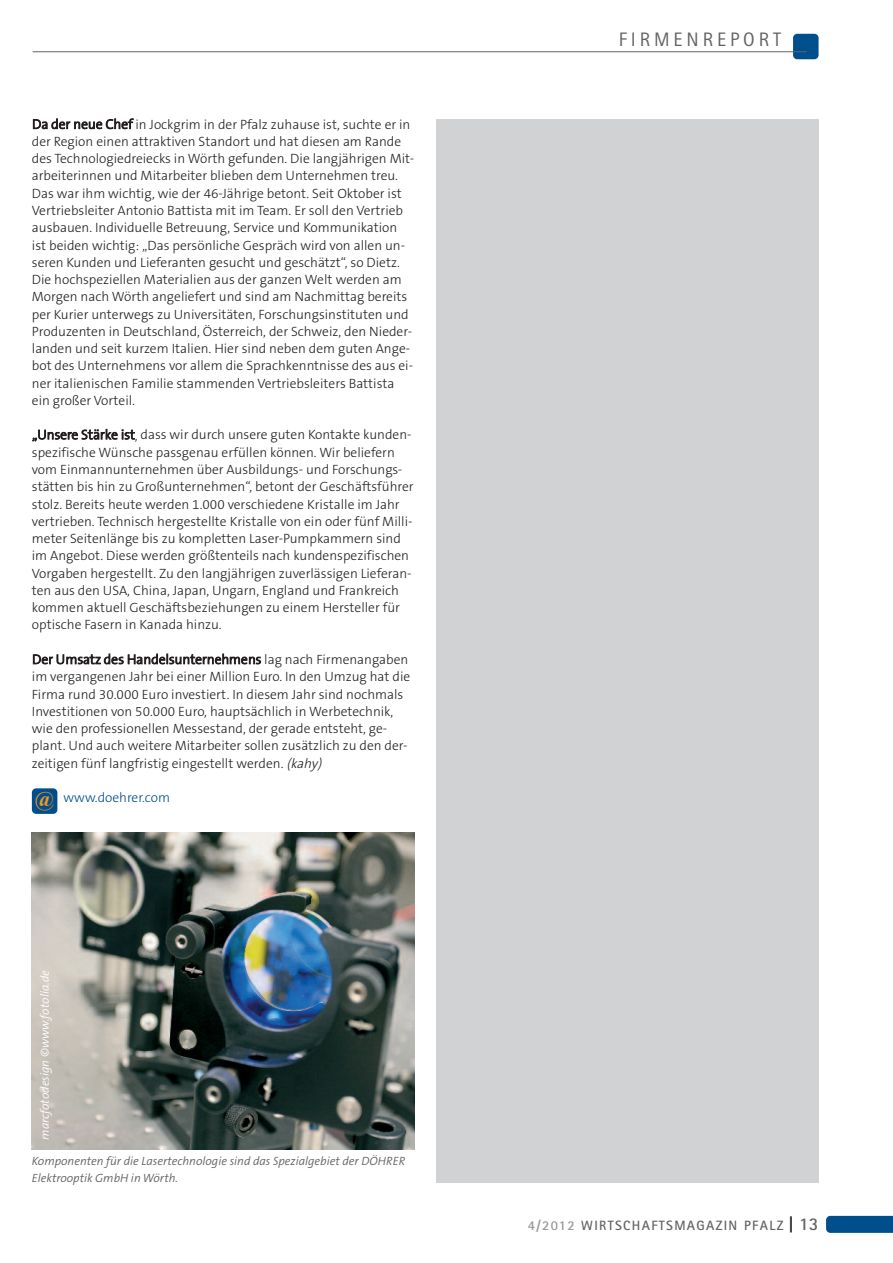
<style>
.page{position:relative;width:893px;height:1263px;background:#fff}
.page>*{position:absolute;margin:0;border:0;box-sizing:border-box;transform-origin:0 0}
.t1{font:italic 700 21px "Times New Roman";color:#f7931d}
.t2{font:19.5px "Rotis Sans Serif";letter-spacing:.2em;color:#636366}
.t3{font:300 13.5px/17.2px "The Sans B3";color:#231f20}
.t4{font:700 13.5px "Rotis Sans Serif";letter-spacing:.1em;color:#636366}
.t5{font:300 13.5px "The Sans B3";color:#004f8c}
.t6{font:italic 300 12px/16.5px "The Sans B4";color:#636366}
.t7{font:italic 300 12px "The Sans B4";letter-spacing:-.005em;color:#fff}
.s1{font-style:italic}
.s2{color:#939598}
.s3{font-size:18px;color:#231f20}
.s4{font-size:18px}
</style>
<div class="page">
<svg style="left:826px;top:1216px;width:67px;height:17px"></svg>
<div style="left:793px;top:34px;width:26px;height:25px;background:#004f8c;border-radius:4px"></div>
<hr style="left:33px;top:51px;width:774px;height:1px;background:#636366">
<div style="left:436px;top:119px;width:383px;height:1063px;background:#d1d2d4"></div>
<div style="left:32px;top:788px;width:25px;height:26px;background:#004f8c;border-radius:4px"></div>
<img style="left:32px;top:833px;width:383px;height:317px">
<p class="t3" style="left:32px;top:116px;width:384px">Da der neue Chef in Jockgrim in der Pfalz zuhause ist, suchte er in der Region einen attraktiven Standort und hat diesen am Rande des Technologiedreiecks in Wörth gefunden. Die langjährigen Mit&shy;arbeiterinnen und Mitarbeiter blieben dem Unternehmen treu.<br>Das war ihm wichtig, wie der 46-Jährige betont. Seit Oktober ist Vertriebsleiter Antonio Battista mit im Team. Er soll den Vertrieb ausbauen. Individuelle Betreuung, Service und Kommunikation ist beiden wichtig: „Das persönliche Gespräch wird von allen un&shy;seren Kunden und Lieferanten gesucht und geschätzt“, so Dietz.<br>Die hochspeziellen Materialien aus der ganzen Welt werden am Morgen nach Wörth angeliefert und sind am Nachmittag bereits per Kurier unterwegs zu Universitäten, Forschungsinstituten und Produzenten in Deutschland, Österreich, der Schweiz, den Nieder&shy;landen und seit kurzem Italien. Hier sind neben dem guten Ange&shy;bot des Unternehmens vor allem die Sprachkenntnisse des aus ei&shy;ner italienischen Familie stammenden Vertriebsleiters Battista ein großer Vorteil.</p>
<p class="t3" style="left:32px;top:427px;width:383px">„Unsere Stärke ist, dass wir durch unsere guten Kontakte kunden&shy;spezifische Wünsche passgenau erfüllen können. Wir beliefern vom Einmannunternehmen über Ausbildungs- und Forschungs&shy;stätten bis hin zu Großunternehmen“, betont der Geschäftsführer stolz. Bereits heute werden 1.000 verschiedene Kristalle im Jahr vertrieben. Technisch hergestellte Kristalle von ein oder fünf Milli&shy;meter Seitenlänge bis zu kompletten Laser-Pumpkammern sind im Angebot. Diese werden größtenteils nach kundenspezifischen Vorgaben hergestellt. Zu den langjährigen zuverlässigen Lieferan&shy;ten aus den USA, China, Japan, Ungarn, England und Frankreich kommen aktuell Geschäftsbeziehungen zu einem Hersteller für optische Fasern in Kanada hinzu.</p>
<p class="t3" style="left:32px;top:651px;width:380px">Der Umsatz des Handelsunternehmens lag nach Firmenangaben im vergangenen Jahr bei einer Million Euro. In den Umzug hat die Firma rund 30.000 Euro investiert. In diesem Jahr sind nochmals Investitionen von 50.000 Euro, hauptsächlich in Werbetechnik, wie den professionellen Messestand, der gerade entsteht, ge&shy;plant. Und auch weitere Mitarbeiter sollen zusätzlich zu den der&shy;zeitigen fünf langfristig eingestellt werden. <span class="s1">(kahy)</span></p>
<p class="t5" style="left:63px;top:790px;width:108px">www.doehrer.com</p>
<p class="t1" style="left:35px;top:787px;width:19px">@</p>
<p class="t7" style="left:39px;top:1140px;width:171px;rotate:-90deg">marcfotodesign ©www.fotolia.de</p>
<p class="t6" style="left:32px;top:1153px;width:375px">Komponenten für die Lasertechnologie sind das Spezialgebiet der DÖHRER<br>Elektrooptik GmbH in Wörth.</p>
<p class="t2" style="left:619px;top:32px;width:164px">FIRMENREPORT</p>
<p class="t4" style="left:528px;top:1221px;width:292px"><span class="s2">4/2012</span> WIRTSCHAFTSMAGAZIN PFALZ <span class="s3">|</span> <span class="s4">13</span></p>
</div>
